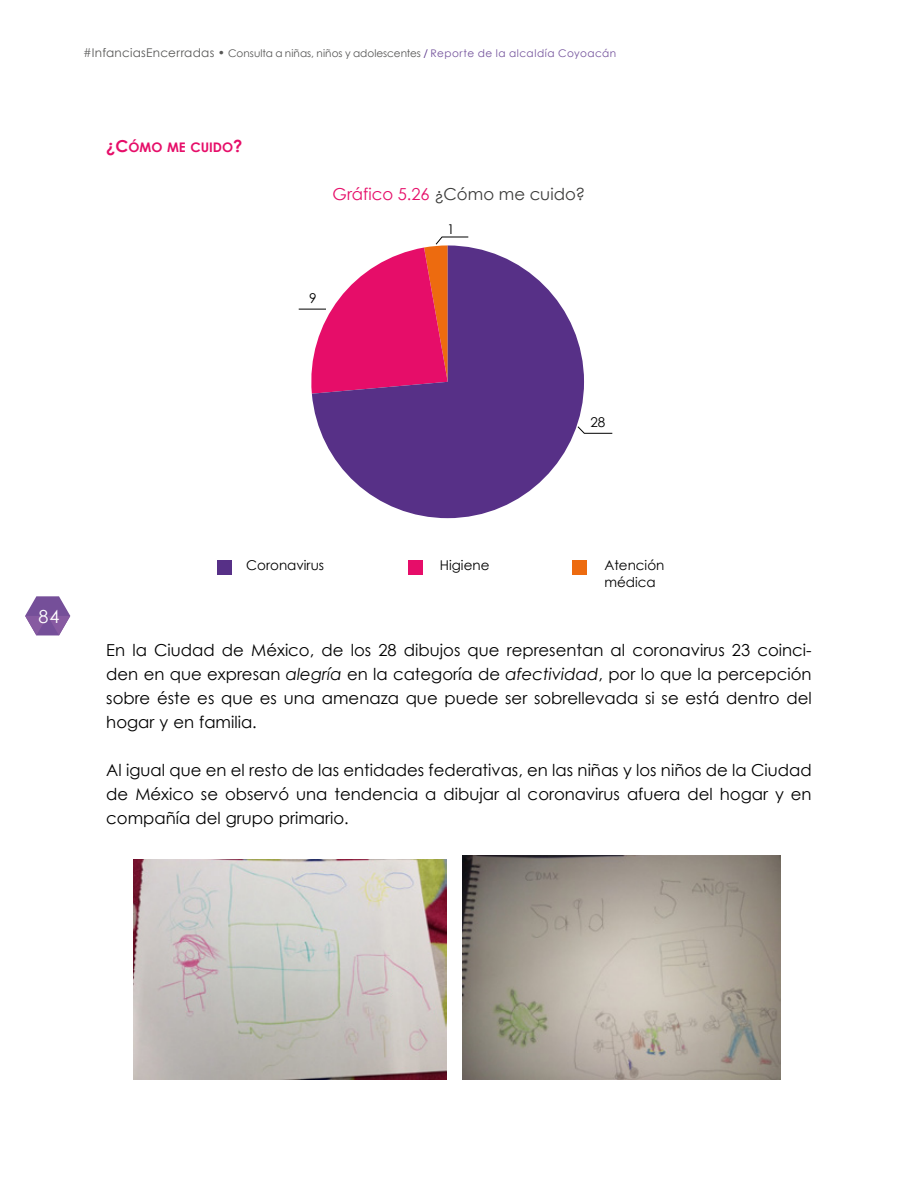
<style>
.page{position:relative;width:918px;height:1188px;background:#fff}
.page>*{position:absolute;margin:0;border:0;box-sizing:border-box;transform-origin:0 0}
.t1{font:18px "Century Gothic";color:#fff}
.t2{font:16.5px/24px "Century Gothic";color:#000;text-align:justify}
.t3{font:16.5px "Century Gothic";color:#3c3c3b}
.t4{font:13.5px/16.5px "Century Gothic";color:#000}
.t5{font:13.2px "Century Gothic Bold SC800";color:#e60e69}
.t6{font:10.5px "Century Gothic";letter-spacing:.01em;color:#575756}
.s1{font-size:12px}
.s2{color:#563188}
.s3{color:#74539c}
.s4{font-size:16.5px}
.s5{color:#e60e69}
.s6{font-style:italic}
</style>
<div class="page">
<svg style="left:25px;top:596px;width:45px;height:39px"></svg>
<svg style="left:312px;top:247px;width:272px;height:271px;fill:#573087"></svg>
<div style="left:572px;top:560px;width:15px;height:15px;background:#ed6b0f"></div>
<div style="left:217px;top:560px;width:15px;height:15px;background:#573087"></div>
<div style="left:408px;top:560px;width:15px;height:15px;background:#e60d69"></div>
<img style="left:134px;top:860px;width:313px;height:220px">
<img style="left:463px;top:855px;width:317px;height:225px">
<svg style="left:577px;top:426px;width:36px;height:8px"></svg>
<svg style="left:299px;top:237px;width:170px;height:157px"></svg>
<p class="t6" style="left:83px;top:46px;width:535px"><span class="s1">#InfanciasEncerradas •</span> Consulta a niñas, niños y adolescentes <span class="s2">/</span> <span class="s3">Reporte de la alcaldía Coyoacán</span></p>
<p class="t5" style="left:106px;top:138px;width:138px"><span class="s4">¿C</span>ÓMO ME CUIDO<span class="s4">?</span></p>
<p class="t3" style="left:333px;top:184px;width:254px"><span class="s5">Gráfico 5.26</span> ¿Cómo me cuido?</p>
<p class="t4" style="left:447px;top:220px;width:9px">1</p>
<p class="t4" style="left:309px;top:290px;width:9px">9</p>
<p class="t4" style="left:590px;top:414px;width:16px">28</p>
<p class="t1" style="left:39px;top:605px;width:22px">84</p>
<p class="t4" style="left:246px;top:557px;width:79px">Coronavirus</p>
<p class="t4" style="left:440px;top:557px;width:51px">Higiene</p>
<p class="t4" style="left:604px;top:557px;width:62px">Atención médica</p>
<p class="t2" style="left:106px;top:637px;width:707px">En la Ciudad de México, de los 28 dibujos que representan al coronavirus 23 coinci&shy;den en que expresan <span class="s6">alegría</span> en la categoría de <span class="s6">afectividad</span>, por lo que la percepción sobre éste es que es una amenaza que puede ser sobrellevada si se está dentro del hogar y en familia.</p>
<p class="t2" style="left:106px;top:757px;width:707px">Al igual que en el resto de las entidades federativas, en las niñas y los niños de la Ciudad de México se observó una tendencia a dibujar al coronavirus afuera del hogar y en compañía del grupo primario.</p>
</div>
